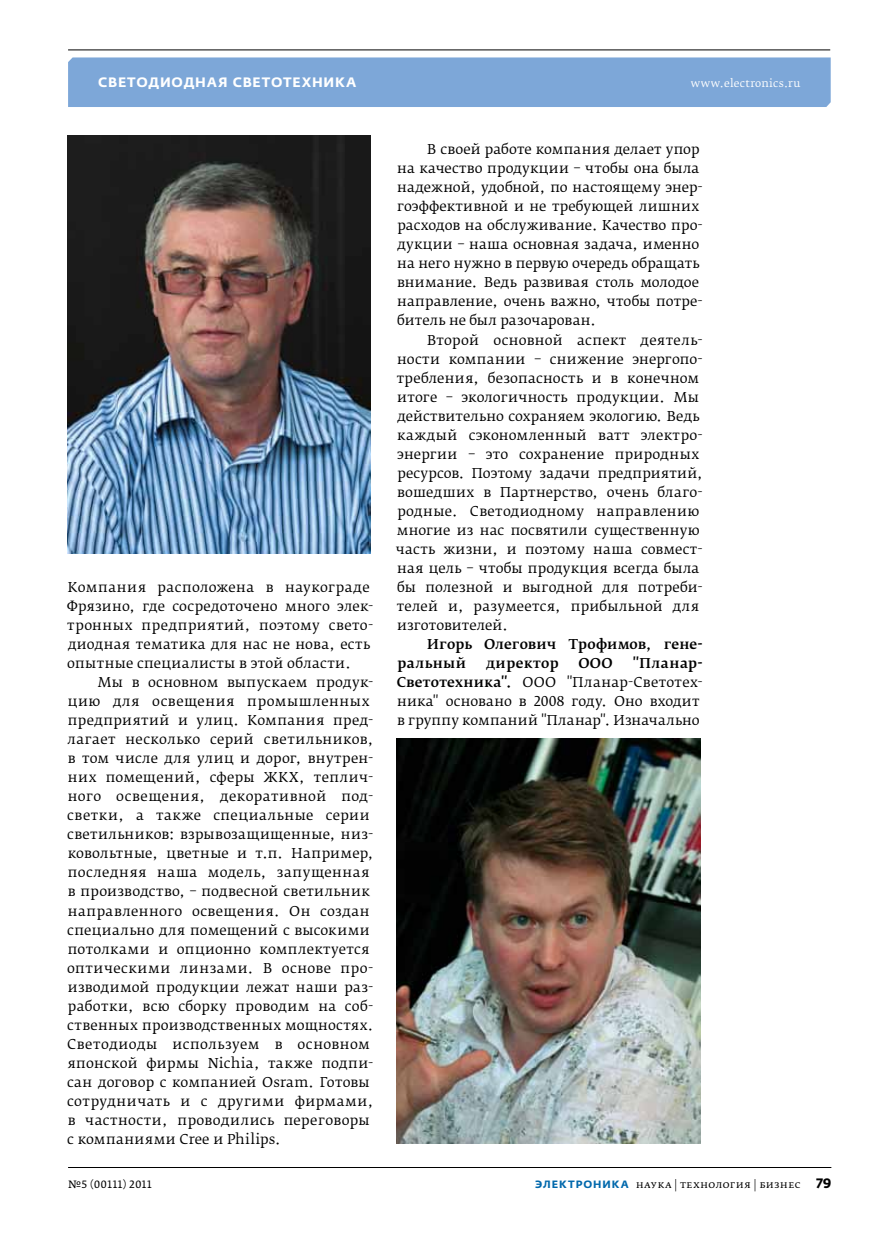
<style>
.page{position:relative;width:881px;height:1234px;background:#fff}
.page>*{position:absolute;margin:0;border:0;box-sizing:border-box;transform-origin:0 0}
.t1{font:13.5px/19px "Fedra Serif B Pro";letter-spacing:.015em;color:#000}
.t2{font:500 13.5px/19px "Fedra Serif B Pro";letter-spacing:.015em;color:#000}
.t3{font:700 13.5px "Fedra Sans Alt Pro";letter-spacing:.055em;color:#fff}
.t4{font:500 13.5px "Fedra Serif B Pro";letter-spacing:.035em;color:#000}
.t5{font:10.5px "Fedra Serif B Pro";letter-spacing:.035em;color:#000}
.t6{font:10.5px "Fedra Serif B Pro";letter-spacing:.03em;color:#fff}
.t7{font:10.5px "Fedra Serif A Pro";letter-spacing:.03em;color:#000}
.s1{font-weight:500}
.s2{font-family:"Fedra Sans Alt Pro";font-weight:700;color:#0068ac}
.s3{font-family:"Fedra Sans Pro";font-weight:700;font-size:13.5px}
</style>
<div class="page">
<div style="left:68px;top:57px;width:762px;height:50px;background:#7da7d8"></div>
<hr style="left:68px;top:49px;width:761px;height:1px;background:#000">
<hr style="left:68px;top:1166px;width:763px;height:1px;background:#000">
<img style="left:67px;top:135px;width:303px;height:418px">
<img style="left:397px;top:738px;width:303px;height:405px">
<p class="t3" style="left:98px;top:74px;width:259px">Светодиодная светотехника</p>
<p class="t6" style="left:690px;top:77px;width:111px">www.electronics.ru</p>
<p class="t1" style="left:67px;top:577px;width:307px">Компания расположена в наукограде Фрязино, где сосредоточено много элек&shy;тронных предприятий, поэтому свето&shy;диодная тематика для нас не нова, есть опытные специалисты в этой области.</p>
<p class="t1" style="left:67px;top:672px;width:308px;text-indent:31px">Мы в основном выпускаем продук&shy;цию для освещения промышленных предприятий и улиц. Компания пред&shy;лагает несколько серий светильников, в том числе для улиц и дорог, внутрен&shy;них помещений, сферы ЖКХ, теплич&shy;ного освещения, декоративной под&shy;светки, а также специальные серии светильников: взрывозащищенные, низ&shy;ковольтные, цветные и т.п. Например, последняя наша модель, запущенная в производство, – подвесной светильник направленного освещения. Он создан специально для помещений с высокими потолками и опционно комплектуется оптическими линзами. В основе про&shy;изводимой продукции лежат наши раз&shy;работки, всю сборку проводим на соб&shy;ственных производственных мощностях.<br>Светодиоды используем в основном японской фирмы Nichia, также подпи&shy;сан договор с компанией Osram. Готовы сотрудничать и с другими фирмами, в частности, проводились переговоры с компаниями Cree и Philips.</p>
<p class="t1" style="left:397px;top:140px;width:307px;text-indent:30px">В своей работе компания делает упор на качество продукции – чтобы она была надежной, удобной, по настоящему энер&shy;гоэффективной и не требующей лишних расходов на обслуживание. Качество про&shy;дукции – наша основная задача, именно на него нужно в первую очередь обращать внимание. Ведь развивая столь молодое направление, очень важно, чтобы потре&shy;битель не был разочарован.</p>
<p class="t1" style="left:395px;top:330px;width:308px;text-indent:31px">Второй основной аспект деятель&shy;ности компании – снижение энергопо&shy;требления, безопасность и в конечном итоге – экологичность продукции. Мы действительно сохраняем экологию. Ведь каждый сэкономленный ватт электро&shy;энергии – это сохранение природных ресурсов. Поэтому задачи предприятий, вошедших в Партнерство, очень благо&shy;родные. Светодиодному направлению многие из нас посвятили существенную часть жизни, и поэтому наша совмест&shy;ная цель – чтобы продукция всегда была бы полезной и выгодной для потреби&shy;телей и, разумеется, прибыльной для изготовителей.</p>
<p class="t2" style="left:397px;top:634px;width:307px;text-indent:30px">Игорь Олегович Трофимов, гене&shy;ральный</p>
<p class="t1" style="left:396px;top:653px;width:307px;text-indent:236px"><span class="s1">"Планар-<br>Светотехника".</span> ООО "Планар-Светотех&shy;ника" основано в 2008 году. Оно входит в группу компаний "Планар". Изначально</p>
<p class="t4" style="left:486px;top:654px;width:74px">директор</p>
<p class="t2" style="left:578px;top:653px;width:36px">ООО</p>
<p class="t7" style="left:68px;top:1177px;width:85px">№5 (00111) 2011</p>
<p class="t5" style="left:535px;top:1177px;width:297px"><span class="s2">ЭЛЕКТРОНИКА</span> наука | технология | бизнес <span class="s3">79</span></p>
</div>
